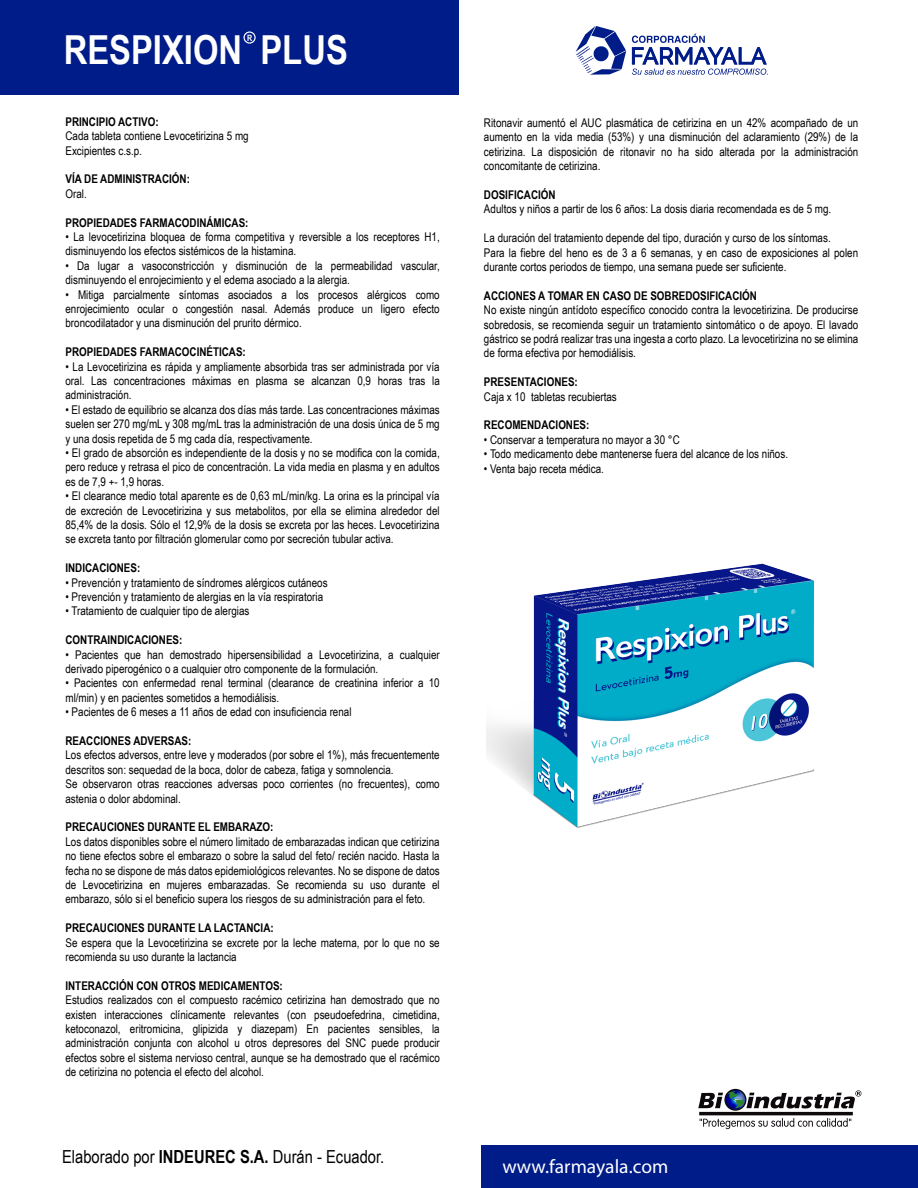
<style>
.page{position:relative;width:918px;height:1188px;background:#fff}
.page>*{position:absolute;margin:0;border:0;box-sizing:border-box;transform-origin:0 0}
.t1{font:700 39.9px "Arial Narrow";color:#fff}
.t2{font:19.5px "Myriad Pro";color:#fff}
.t3{font:18px "Arial Narrow";color:#000}
.t4{font:12px/14.4px "Arial Narrow";color:#000;text-align:justify}
.t5{font:700 12px "Arial Narrow";color:#000}
.t6{font:700 8.7px "Arial Narrow";color:#fff}
.s1{font-weight:700}
</style>
<div class="page">
<div style="left:482px;top:1146px;width:436px;height:42px;background:#001c88"></div>
<svg style="left:576px;top:26px;width:50px;height:49px"></svg>
<svg style="left:632px;top:34px;width:136px;height:41px"></svg>
<div style="left:0;top:0;width:459px;height:95px;background:#001c88"></div>
<div style="left:243px;top:31px;width:13px;height:13px;border:1px solid #fff;border-radius:50%"></div>
<svg style="left:700px;top:1118px;width:151px;height:11px"></svg>
<hr style="left:699px;top:1112px;width:154px;height:3px;background:#0c080c">
<svg style="left:724px;top:1089px;width:22px;height:22px"></svg>
<svg style="left:698px;top:1090px;width:163px;height:18px"></svg>
<img style="left:487px;top:563px;width:328px;height:265px">
<p class="t6" style="left:247px;top:31px;width:7px">R</p>
<h1 class="t1" style="left:64px;top:20px;width:286px">RESPIXION PLUS</h1>
<p class="t5" style="left:65px;top:112px;width:95px">PRINCIPIO ACTIVO:</p>
<p class="t4" style="left:65px;top:128px;width:185px">Cada tableta contiene Levocetirizina 5 mg<br>Excipientes c.s.p.</p>
<p class="t5" style="left:65px;top:170px;width:126px">VÍA DE ADMINISTRACIÓN:</p>
<p class="t4" style="left:65px;top:186px;width:23px">Oral.</p>
<p class="t5" style="left:65px;top:213px;width:185px">PROPIEDADES FARMACODINÁMICAS:</p>
<p class="t4" style="left:65px;top:229px;width:376px">• La levocetirizina bloquea de forma competitiva y reversible a los receptores H1, disminuyendo los efectos sistémicos de la histamina.</p>
<p class="t4" style="left:65px;top:258px;width:376px">• Da lugar a vasoconstricción y disminución de la permeabilidad vascular, disminuyendo el enrojecimiento y el edema asociado a la alergia.</p>
<p class="t4" style="left:65px;top:287px;width:376px">• Mitiga parcialmente síntomas asociados a los procesos alérgicos como enrojecimiento ocular o congestión nasal. Además produce un ligero efecto broncodilatador y una disminución del prurito dérmico.</p>
<p class="t5" style="left:65px;top:343px;width:182px">PROPIEDADES FARMACOCINÉTICAS:</p>
<p class="t4" style="left:65px;top:359px;width:376px">• La Levocetirizina es rápida y ampliamente absorbida tras ser administrada por vía oral. Las concentraciones máximas en plasma se alcanzan 0,9 horas tras la administración.</p>
<p class="t4" style="left:65px;top:402px;width:376px">• El estado de equilibrio se alcanza dos días más tarde. Las concentraciones máximas suelen ser 270 mg/mL y 308 mg/mL tras la administración de una dosis única de 5 mg y una dosis repetida de 5 mg cada día, respectivamente.</p>
<p class="t4" style="left:65px;top:445px;width:376px">• El grado de absorción es independiente de la dosis y no se modifica con la comida, pero reduce y retrasa el pico de concentración. La vida media en plasma y en adultos es de 7,9 +- 1,9 horas.</p>
<p class="t4" style="left:65px;top:488px;width:376px">• El clearance medio total aparente es de 0,63 mL/min/kg. La orina es la principal vía de excreción de Levocetirizina y sus metabolitos, por ella se elimina alrededor del 85,4% de la dosis. Sólo el 12,9% de la dosis se excreta por las heces. Levocetirizina se excreta tanto por filtración glomerular como por secreción tubular activa.</p>
<p class="t5" style="left:65px;top:559px;width:76px">INDICACIONES:</p>
<p class="t4" style="left:65px;top:575px;width:264px">• Prevención y tratamiento de síndromes alérgicos cutáneos</p>
<p class="t4" style="left:65px;top:589px;width:259px">• Prevención y tratamiento de alergias en la vía respiratoria</p>
<p class="t4" style="left:65px;top:603px;width:185px">• Tratamiento de cualquier tipo de alergias</p>
<p class="t5" style="left:65px;top:631px;width:118px">CONTRAINDICACIONES:</p>
<p class="t4" style="left:65px;top:647px;width:376px">• Pacientes que han demostrado hipersensibilidad a Levocetirizina, a cualquier derivado piperogénico o a cualquier otro componente de la formulación.</p>
<p class="t4" style="left:65px;top:675px;width:376px">• Pacientes con enfermedad renal terminal (clearance de creatinina inferior a 10 ml/min) y en pacientes sometidos a hemodiálisis.</p>
<p class="t4" style="left:65px;top:704px;width:288px">• Pacientes de 6 meses a 11 años de edad con insuficiencia renal</p>
<p class="t5" style="left:65px;top:732px;width:127px">REACCIONES ADVERSAS:</p>
<p class="t4" style="left:65px;top:747px;width:376px;text-align:left">Los efectos adversos, entre leve y moderados (por sobre el 1%), más frecuentemente descritos son: sequedad de la boca, dolor de cabeza, fatiga y somnolencia.<br>Se observaron otras reacciones adversas poco corrientes (no frecuentes), como astenia o dolor abdominal.</p>
<p class="t5" style="left:65px;top:818px;width:210px">PRECAUCIONES DURANTE EL EMBARAZO:</p>
<p class="t4" style="left:65px;top:834px;width:376px">Los datos disponibles sobre el número limitado de embarazadas indican que cetirizina no tiene efectos sobre el embarazo o sobre la salud del feto/ recién nacido. Hasta la fecha no se dispone de más datos epidemiológicos relevantes. No se dispone de datos de Levocetirizina en mujeres embarazadas. Se recomienda su uso durante el embarazo, sólo si el beneficio supera los riesgos de su administración para el feto.</p>
<p class="t5" style="left:65px;top:919px;width:210px">PRECAUCIONES DURANTE LA LACTANCIA:</p>
<p class="t4" style="left:65px;top:935px;width:376px">Se espera que la Levocetirizina se excrete por la leche materna, por lo que no se recomienda su uso durante la lactancia</p>
<p class="t5" style="left:65px;top:976px;width:219px">INTERACCIÓN CON OTROS MEDICAMENTOS:</p>
<p class="t4" style="left:65px;top:992px;width:376px">Estudios realizados con el compuesto racémico cetirizina han demostrado que no existen interacciones clínicamente relevantes (con pseudoefedrina, cimetidina, ketoconazol, eritromicina, glipizida y diazepam) En pacientes sensibles, la administración conjunta con alcohol u otros depresores del SNC puede producir efectos sobre el sistema nervioso central, aunque se ha demostrado que el racémico de cetirizina no potencia el efecto del alcohol.</p>
<h3 class="t3" style="left:62px;top:1143px;width:324px">Elaborado por <span class="s1">INDEUREC S.A.</span> Durán - Ecuador.</h3>
<p class="t4" style="left:484px;top:115px;width:376px">Ritonavir aumentó el AUC plasmática de cetirizina en un 42% acompañado de un aumento en la vida media (53%) y una disminución del aclaramiento (29%) de la cetirizina. La disposición de ritonavir no ha sido alterada por la administración concomitante de cetirizina.</p>
<p class="t5" style="left:484px;top:186px;width:73px">DOSIFICACIÓN</p>
<p class="t4" style="left:484px;top:201px;width:349px">Adultos y niños a partir de los 6 años: La dosis diaria recomendada es de 5 mg.</p>
<p class="t4" style="left:484px;top:230px;width:376px;text-align:left">La duración del tratamiento depende del tipo, duración y curso de los síntomas.<br>Para la fiebre del heno es de 3 a 6 semanas, y en caso de exposiciones al polen durante cortos periodos de tiempo, una semana puede ser suficiente.</p>
<p class="t5" style="left:484px;top:286px;width:275px">ACCIONES A TOMAR EN CASO DE SOBREDOSIFICACIÓN</p>
<p class="t4" style="left:484px;top:302px;width:376px">No existe ningún antídoto específico conocido contra la levocetirizina. De producirse sobredosis, se recomienda seguir un tratamiento sintomático o de apoyo. El lavado gástrico se podrá realizar tras una ingesta a corto plazo. La levocetirizina no se elimina de forma efectiva por hemodiálisis.</p>
<p class="t5" style="left:484px;top:373px;width:95px">PRESENTACIONES:</p>
<p class="t4" style="left:484px;top:389px;width:134px">Caja x 10 tabletas recubiertas</p>
<p class="t5" style="left:484px;top:416px;width:107px">RECOMENDACIONES:</p>
<p class="t4" style="left:484px;top:432px;width:197px">• Conservar a temperatura no mayor a 30 °C</p>
<p class="t4" style="left:484px;top:446px;width:306px">• Todo medicamento debe mantenerse fuera del alcance de los niños.</p>
<p class="t4" style="left:484px;top:461px;width:121px">• Venta bajo receta médica.</p>
<h2 class="t2" style="left:502px;top:1154px;width:167px">www.farmayala.com</h2>
</div>
